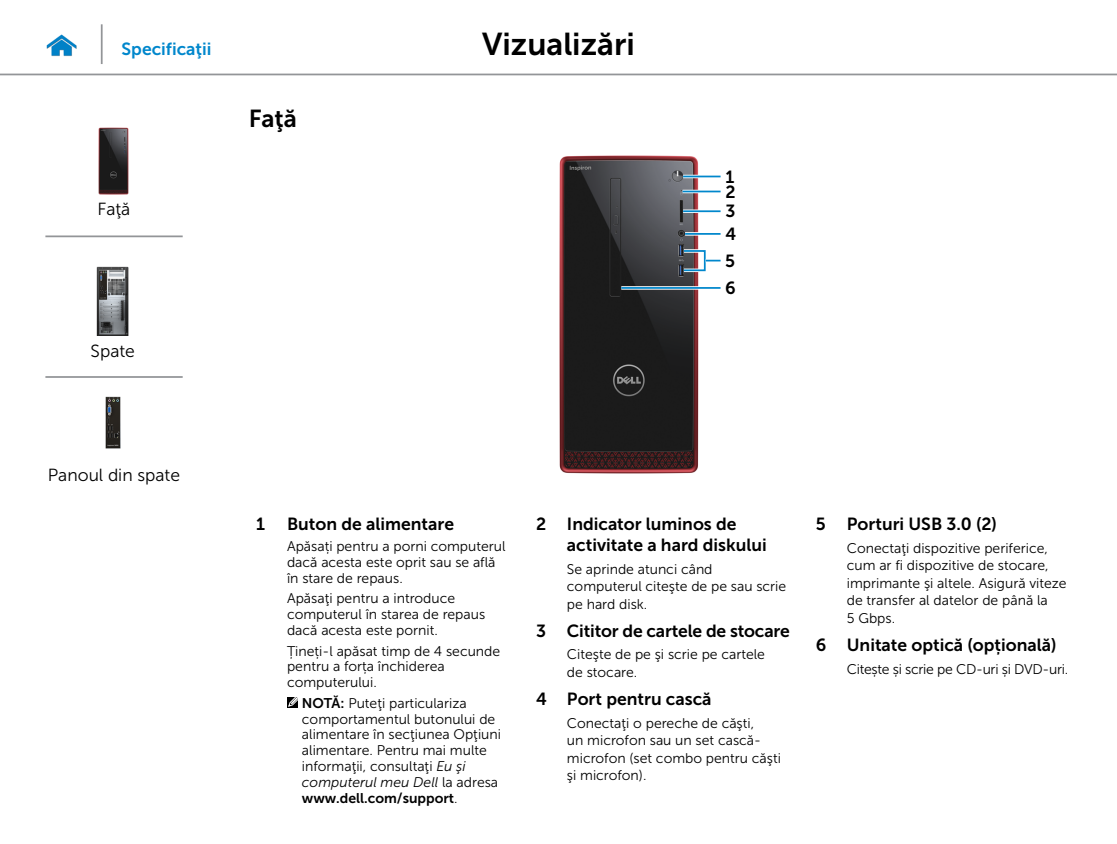
<style>
.page{position:relative;width:1117px;height:844px;background:#fff}
.page>*{position:absolute;margin:0;border:0;box-sizing:border-box;transform-origin:0 0}
.t1{font:31.5px "Museo Sans For Dell 700";color:#000}
.Head2{font:24.5px "Museo Sans For Dell 700";color:#000}
.Callout_Head{font:17.5px/21px "Museo Sans For Dell 700";color:#000}
.t2{font:17.5px "Museo Sans For Dell 300";color:#000}
.Hyperlink{font:17.5px "Museo Sans For Dell 700";color:#0087cc}
.Callout-L{font:17.5px "Museo Sans For Dell 700";color:#000}
.Callout_description{font:14px/17.5px "Museo Sans For Dell 300";color:#000}
.Note{font:14px/15.8px "Museo Sans For Dell 300";color:#000}
.Callout_description-2{font:14px "Museo Sans For Dell 300";letter-spacing:-.02em;color:#000}
.s1{font-family:"Museo Sans For Dell 700"}
.s2{font-style:italic}
</style>
<div class="page">
<hr style="left:0;top:74px;width:1116px;height:1px;background:#939598">
<img style="left:46px;top:34px;width:31px;height:23px">
<svg style="left:287px;top:697px;width:11px;height:10px"></svg>
<img style="left:559px;top:155px;width:140px;height:319px">
<hr style="left:683px;top:175px;width:37px;height:3px;background:#fff">
<hr style="left:683px;top:175px;width:37px;height:2px;background:#0087cc">
<svg style="left:683px;top:209px;width:37px;height:4px"></svg>
<hr style="left:683px;top:210px;width:37px;height:2px;background:#0087cc">
<div style="left:682px;top:249px;width:24px;height:23px;border:4px solid #fff"></div>
<div style="left:682px;top:250px;width:23px;height:21px;border:2px solid #0087cc"></div>
<hr style="left:705px;top:259px;width:15px;height:3px;background:#fff">
<svg style="left:705px;top:260px;width:15px;height:1px"></svg>
<hr style="left:682px;top:190px;width:38px;height:3px;background:#fff">
<hr style="left:682px;top:190px;width:38px;height:2px;background:#0087cc">
<hr style="left:621px;top:286px;width:99px;height:3px;background:#fff">
<hr style="left:621px;top:287px;width:99px;height:2px;background:#0087cc">
<hr style="left:685px;top:232px;width:35px;height:3px;background:#fff">
<hr style="left:685px;top:233px;width:35px;height:2px;background:#0087cc">
<hr style="left:101px;top:24px;width:2px;height:40px;background:#939598">
<img style="left:98px;top:127px;width:31px;height:68px">
<img style="left:97px;top:266px;width:32px;height:69px">
<img style="left:106px;top:396px;width:15px;height:52px">
<hr style="left:45px;top:235px;width:138px;height:2px;background:#939598">
<hr style="left:45px;top:376px;width:138px;height:2px;background:#939598">
<p class="Hyperlink" style="left:122px;top:39px;width:91px">Specificaţii</p>
<h1 class="t1" style="left:482px;top:26px;width:154px">Vizualizări</h1>
<p class="t2" style="left:98px;top:200px;width:34px">Faţă</p>
<p class="t2" style="left:91px;top:341px;width:46px">Spate</p>
<p class="Head2" style="left:249px;top:104px;width:50px">Faţă</p>
<p class="Callout-L" style="left:725px;top:167px;width:10px">1</p>
<p class="Callout-L" style="left:725px;top:182px;width:12px">2</p>
<p class="Callout-L" style="left:725px;top:202px;width:12px">3</p>
<p class="Callout-L" style="left:725px;top:224px;width:12px">4</p>
<p class="Callout-L" style="left:725px;top:251px;width:11px">5</p>
<p class="Callout-L" style="left:725px;top:278px;width:12px">6</p>
<p class="t2" style="left:48px;top:465px;width:134px">Panoul din spate</p>
<p class="Callout_Head" style="left:256px;top:513px;width:10px">1</p>
<p class="Callout_Head" style="left:287px;top:513px;width:168px">Buton de alimentare</p>
<p class="Callout_description" style="left:287px;top:538px;width:220px;line-height:15.8px">Apăsați pentru a porni computerul dacă acesta este oprit sau se află în stare de repaus.</p>
<p class="Callout_description" style="left:287px;top:590px;width:200px;line-height:15.8px">Apăsaţi pentru a introduce computerul în starea de repaus dacă acesta este pornit.</p>
<p class="Callout_description" style="left:287px;top:643px;width:215px;line-height:15.8px">Țineți-l apăsat timp de 4 secunde pentru a forța închiderea computerului.</p>
<p class="Note" style="left:302px;top:695px;width:201px"><span class="s1">NOTĂ:</span> Puteţi particulariza comportamentul butonului de alimentare în secţiunea Opţiuni alimentare. Pentru mai multe informaţii, consultaţi <span class="s2">Eu şi computerul meu Dell</span> la adresa <span class="s1">www.dell.com/support</span>.</p>
<p class="Callout_Head" style="left:536px;top:513px;width:12px">2</p>
<p class="Callout_Head" style="left:567px;top:513px;width:201px">Indicator luminos de activitate a hard diskului</p>
<p class="Callout_description" style="left:567px;top:560px;width:221px">Se aprinde atunci când computerul citeşte de pe sau scrie pe hard disk.</p>
<p class="Callout_Head" style="left:536px;top:620px;width:12px">3</p>
<p class="Callout_Head" style="left:567px;top:620px;width:224px">Cititor de cartele de stocare</p>
<p class="Callout_description" style="left:567px;top:645px;width:199px">Citeşte de pe şi scrie pe cartele de stocare.</p>
<p class="Callout_Head" style="left:536px;top:688px;width:12px">4</p>
<p class="Callout_Head" style="left:567px;top:688px;width:146px">Port pentru cască</p>
<p class="Callout_description" style="left:567px;top:713px;width:215px">Conectaţi o pereche de căşti,<br>un microfon sau un set cască&shy;microfon (set combo pentru căşti şi microfon).</p>
<p class="Callout_Head" style="left:815px;top:513px;width:11px">5</p>
<p class="Callout_Head" style="left:846px;top:513px;width:152px">Porturi USB 3.0 (2)</p>
<p class="Callout_description" style="left:846px;top:539px;width:221px">Conectaţi dispozitive periferice, cum ar fi dispozitive de stocare, imprimante şi altele. Asigură viteze de transfer al datelor de până la<br>5 Gbps.</p>
<p class="Callout_Head" style="left:815px;top:634px;width:12px">6</p>
<p class="Callout_Head" style="left:846px;top:634px;width:211px">Unitate optică (opțională)</p>
<p class="Callout_description-2" style="left:846px;top:661px;width:223px">Citește și scrie pe CD-uri și DVD-uri.</p>
</div>
